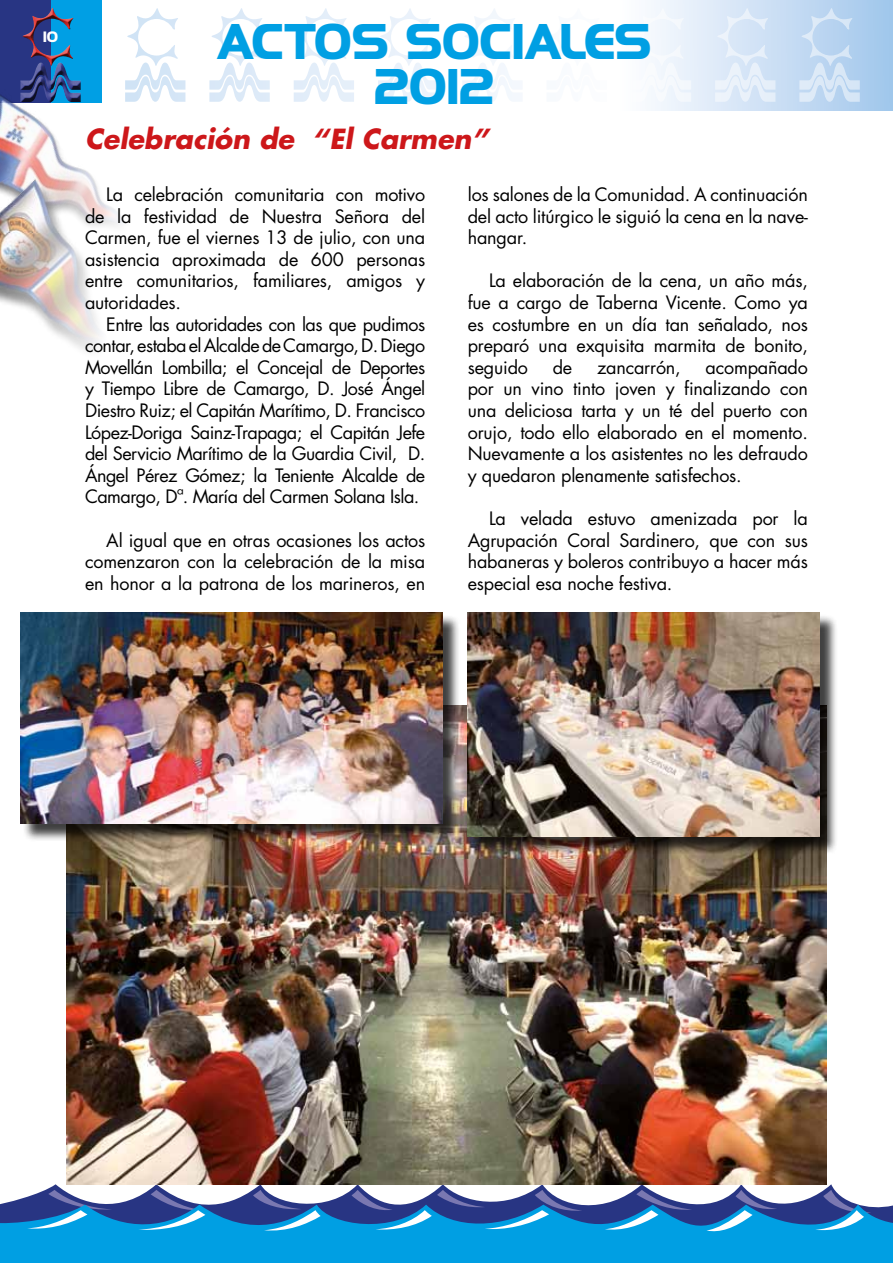
<style>
.page{position:relative;width:893px;height:1263px;background:#fff}
.page>*{position:absolute;margin:0;border:0;box-sizing:border-box;transform-origin:0 0}
.t1{font:700 45px/45px "Highland Gothic FLF";color:#009fe3;text-align:center}
.t2{font:italic 700 27px "Futura";color:#cd171a}
.t3{font:18px/21.6px "Futura";letter-spacing:-.01em;color:#000;text-align:justify}
.t4{font:700 13.5px "Highland Gothic FLF";color:#fff}
</style>
<div class="page">
<div style="left:0;top:0;width:101px;height:102px;background:#009fe4"></div>
<div style="left:0;top:0;width:51px;height:102px;background:#283583"></div>
<svg style="left:1px;top:1184px;width:834px;height:20px"></svg>
<div style="left:0;top:1204px;width:893px;height:59px;background:#009fe3"></div>
<svg style="left:27px;top:1190px;width:844px;height:43px"></svg>
<div style="left:20px;top:8px;width:62px;height:94px;background:#000;opacity:.75"></div>
<svg style="left:651px;top:0;width:242px;height:111px;background:#c5dbf3"></svg>
<svg style="left:799px;top:8px;width:61px;height:94px;background:#c2d9f2"></svg>
<svg style="left:136px;top:8px;width:42px;height:23px"></svg>
<svg style="left:462px;top:9px;width:58px;height:93px"></svg>
<svg style="left:715px;top:8px;width:60px;height:94px;background:#dbe8f7"></svg>
<svg style="left:378px;top:9px;width:60px;height:93px"></svg>
<svg style="left:651px;top:8px;width:40px;height:94px"></svg>
<svg style="left:294px;top:8px;width:60px;height:94px"></svg>
<svg style="left:209px;top:8px;width:61px;height:94px"></svg>
<img style="left:0;top:31px;width:186px;height:99px">
<img style="left:0;top:130px;width:122px;height:221px">
<img style="left:66px;top:705px;width:761px;height:479px">
<div style="left:470px;top:615px;width:368px;height:240px;background:#000;opacity:.75"></div>
<img style="left:468px;top:612px;width:351px;height:224px">
<div style="left:23px;top:615px;width:438px;height:226px;background:#000;opacity:.75"></div>
<img style="left:20px;top:612px;width:422px;height:211px">
<p class="t4" style="left:43px;top:27px;width:16px">10</p>
<h1 class="t1" style="left:217px;top:16px;width:437px">ACTOS SOCIALES<br>2012</h1>
<h2 class="t2" style="left:85px;top:121px;width:405px">Celebración de “El Carmen”</h2>
<p class="t3" style="left:85px;top:184px;width:342px;text-indent:21px">La celebración comunitaria con motivo de la festividad de Nuestra Señora del Carmen, fue el viernes 13 de julio, con una asistencia aproximada de 600 personas entre comunitarios, familiares, amigos y autoridades.</p>
<p class="t3" style="left:85px;top:313px;width:342px;text-indent:21px">Entre las autoridades con las que pudimos contar, estaba el Alcalde de Camargo, D. Diego Movellán Lombilla; el Concejal de Deportes y Tiempo Libre de Camargo, D. José Ángel Diestro Ruiz; el Capitán Marítimo, D. Francisco López-Doriga Sainz-Trapaga; el Capitán Jefe del Servicio Marítimo de la Guardia Civil, D.<br>Ángel Pérez Gómez; la Teniente Alcalde de Camargo, Dª. María del Carmen Solana Isla.</p>
<p class="t3" style="left:85px;top:529px;width:342px;text-indent:21px">Al igual que en otras ocasiones los actos comenzaron con la celebración de la misa en honor a la patrona de los marineros, en</p>
<p class="t3" style="left:468px;top:184px;width:342px">los salones de la Comunidad. A continuación del acto litúrgico le siguió la cena en la nave&shy;hangar.</p>
<p class="t3" style="left:468px;top:270px;width:342px;text-indent:21px">La elaboración de la cena, un año más, fue a cargo de Taberna Vicente. Como ya es costumbre en un día tan señalado, nos preparó una exquisita marmita de bonito, seguido</p>
<p class="t3" style="left:468px;top:357px;width:342px;text-indent:238px">acompañado por un vino tinto joven y finalizando con una deliciosa tarta y un té del puerto con orujo, todo ello elaborado en el momento.<br>Nuevamente a los asistentes no les defraudo y quedaron plenamente satisfechos.</p>
<p class="t3" style="left:468px;top:508px;width:342px;text-indent:21px">La velada estuvo amenizada por la Agrupación Coral Sardinero, que con sus habaneras y boleros contribuyo a hacer más especial esa noche festiva.</p>
<p class="t3" style="left:553px;top:357px;width:21px">de</p>
<p class="t3" style="left:597px;top:357px;width:85px">zancarrón,</p>
</div>
